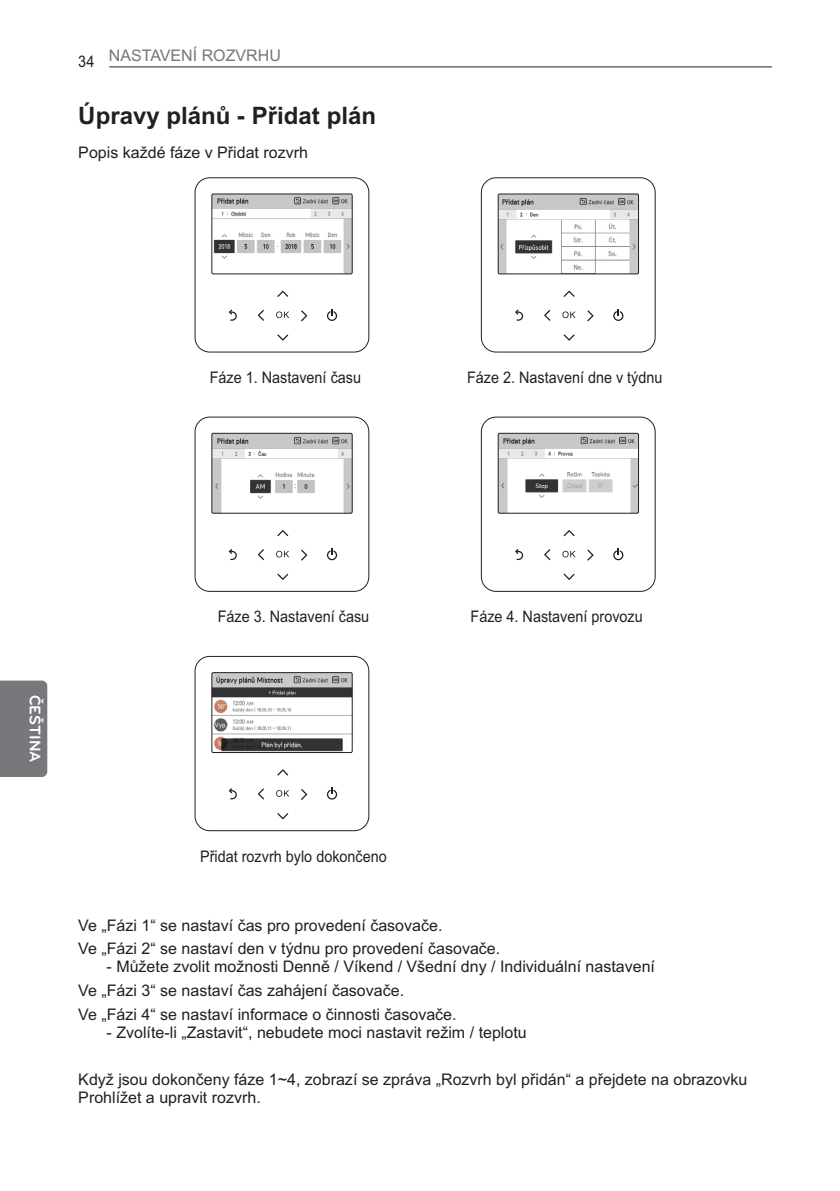
<style>
.page{position:relative;width:840px;height:1191px;background:#fff}
.page>*{position:absolute;margin:0;border:0;box-sizing:border-box;transform-origin:0 0}
.t1{font:700 24px "Arial";color:#231f20}
.t2{font:16px/23.6px "Arial";color:#231f20}
.t3{font:16px "Arial";color:#231f20;scale:.9 1}
.t4{font:16px "Arial";color:#757679}
.t5{font:700 16px "Bryant LG";color:#fff}
.s1{color:#231f20}
</style>
<div class="page">
<hr style="left:109px;top:67px;width:662px;height:1px;background:#231f20">
<div style="left:0;top:680px;width:47px;height:97px;background:#76787b"></div>
<img style="left:498px;top:194px;width:140px;height:80px">
<img style="left:212px;top:194px;width:140px;height:79px">
<div style="left:211px;top:194px;width:141px;height:80px;border:1px solid #231f20"></div>
<div style="left:194px;top:177px;width:175px;height:175px;border:1px solid #231f20;border-radius:15px"></div>
<svg style="left:276px;top:311px;width:13px;height:7px"></svg>
<svg style="left:228px;top:309px;width:9px;height:12px"></svg>
<svg style="left:257px;top:310px;width:7px;height:11px"></svg>
<svg style="left:277px;top:290px;width:11px;height:7px"></svg>
<svg style="left:277px;top:334px;width:11px;height:7px"></svg>
<svg style="left:301px;top:310px;width:6px;height:11px"></svg>
<svg style="left:327px;top:309px;width:10px;height:12px"></svg>
<div style="left:497px;top:194px;width:141px;height:80px;border:1px solid #231f20"></div>
<div style="left:480px;top:177px;width:175px;height:175px;border:1px solid #231f20;border-radius:15px"></div>
<svg style="left:562px;top:311px;width:13px;height:7px"></svg>
<svg style="left:515px;top:309px;width:8px;height:12px"></svg>
<svg style="left:544px;top:310px;width:6px;height:11px"></svg>
<svg style="left:563px;top:290px;width:11px;height:7px"></svg>
<svg style="left:563px;top:334px;width:11px;height:7px"></svg>
<svg style="left:587px;top:310px;width:6px;height:11px"></svg>
<svg style="left:613px;top:309px;width:10px;height:12px"></svg>
<img style="left:498px;top:433px;width:140px;height:79px">
<img style="left:212px;top:433px;width:140px;height:80px">
<div style="left:211px;top:433px;width:141px;height:80px;border:1px solid #231f20"></div>
<div style="left:194px;top:416px;width:175px;height:176px;border:1px solid #231f20;border-radius:15px"></div>
<svg style="left:276px;top:551px;width:13px;height:6px"></svg>
<svg style="left:228px;top:549px;width:9px;height:11px"></svg>
<svg style="left:257px;top:549px;width:7px;height:11px"></svg>
<svg style="left:277px;top:530px;width:11px;height:6px"></svg>
<svg style="left:277px;top:573px;width:11px;height:7px"></svg>
<svg style="left:301px;top:549px;width:6px;height:12px"></svg>
<svg style="left:327px;top:548px;width:10px;height:12px"></svg>
<div style="left:497px;top:433px;width:141px;height:80px;border:1px solid #231f20"></div>
<div style="left:480px;top:416px;width:175px;height:176px;border:1px solid #231f20;border-radius:15px"></div>
<svg style="left:562px;top:551px;width:13px;height:6px"></svg>
<svg style="left:515px;top:549px;width:8px;height:11px"></svg>
<svg style="left:544px;top:549px;width:6px;height:11px"></svg>
<svg style="left:563px;top:530px;width:11px;height:6px"></svg>
<svg style="left:563px;top:573px;width:11px;height:7px"></svg>
<svg style="left:587px;top:549px;width:6px;height:12px"></svg>
<svg style="left:613px;top:548px;width:10px;height:12px"></svg>
<img style="left:212px;top:672px;width:140px;height:80px">
<div style="left:211px;top:672px;width:141px;height:81px;border:1px solid #231f20"></div>
<div style="left:194px;top:656px;width:175px;height:175px;border:1px solid #231f20;border-radius:15px"></div>
<svg style="left:276px;top:790px;width:13px;height:7px"></svg>
<svg style="left:228px;top:788px;width:9px;height:11px"></svg>
<svg style="left:257px;top:788px;width:7px;height:11px"></svg>
<svg style="left:277px;top:769px;width:11px;height:6px"></svg>
<svg style="left:277px;top:813px;width:11px;height:6px"></svg>
<svg style="left:301px;top:789px;width:6px;height:11px"></svg>
<svg style="left:327px;top:787px;width:10px;height:12px"></svg>
<p class="t4" style="left:78px;top:50px;width:204px"><span class="s1">34</span> NASTAVENÍ ROZVRHU</p>
<h1 class="t1" style="left:78px;top:107px;width:299px">Úpravy plánů - Přidat plán</h1>
<p class="t2" style="left:78px;top:143px;width:231px">Popis každé fáze v Přidat rozvrh</p>
<p class="t3" style="left:209px;top:371px;width:170px">Fáze 1. Nastavení času</p>
<p class="t3" style="left:467px;top:371px;width:219px">Fáze 2. Nastavení dne v týdnu</p>
<p class="t5" style="left:45px;top:694px;width:69px;rotate:90deg">ČEŠTINA</p>
<p class="t3" style="left:218px;top:611px;width:170px">Fáze 3. Nastavení času</p>
<p class="t3" style="left:470px;top:611px;width:193px">Fáze 4. Nastavení provozu</p>
<p class="t3" style="left:200px;top:850px;width:209px">Přidat rozvrh bylo dokončeno</p>
<p class="t2" style="left:78px;top:914px;width:423px">Ve „Fázi 1“ se nastaví čas pro provedení časovače.<br>Ve „Fázi 2“ se nastaví den v týdnu pro provedení časovače.</p>
<p class="t2" style="left:78px;top:956px;width:578px;text-indent:28px">- Můžete zvolit možnosti Denně / Víkend / Všední dny / Individuální nastavení<br>Ve „Fázi 3“ se nastaví čas zahájení časovače.<br>Ve „Fázi 4“ se nastaví informace o činnosti časovače.</p>
<p class="t2" style="left:106px;top:1021px;width:421px">- Zvolíte-li „Zastavit“, nebudete moci nastavit režim / teplotu</p>
<p class="t2" style="left:78px;top:1072px;width:670px;line-height:18px">Když jsou dokončeny fáze 1~4, zobrazí se zpráva „Rozvrh byl přidán“ a přejdete na obrazovku<br>Prohlížet a upravit rozvrh.</p>
</div>
